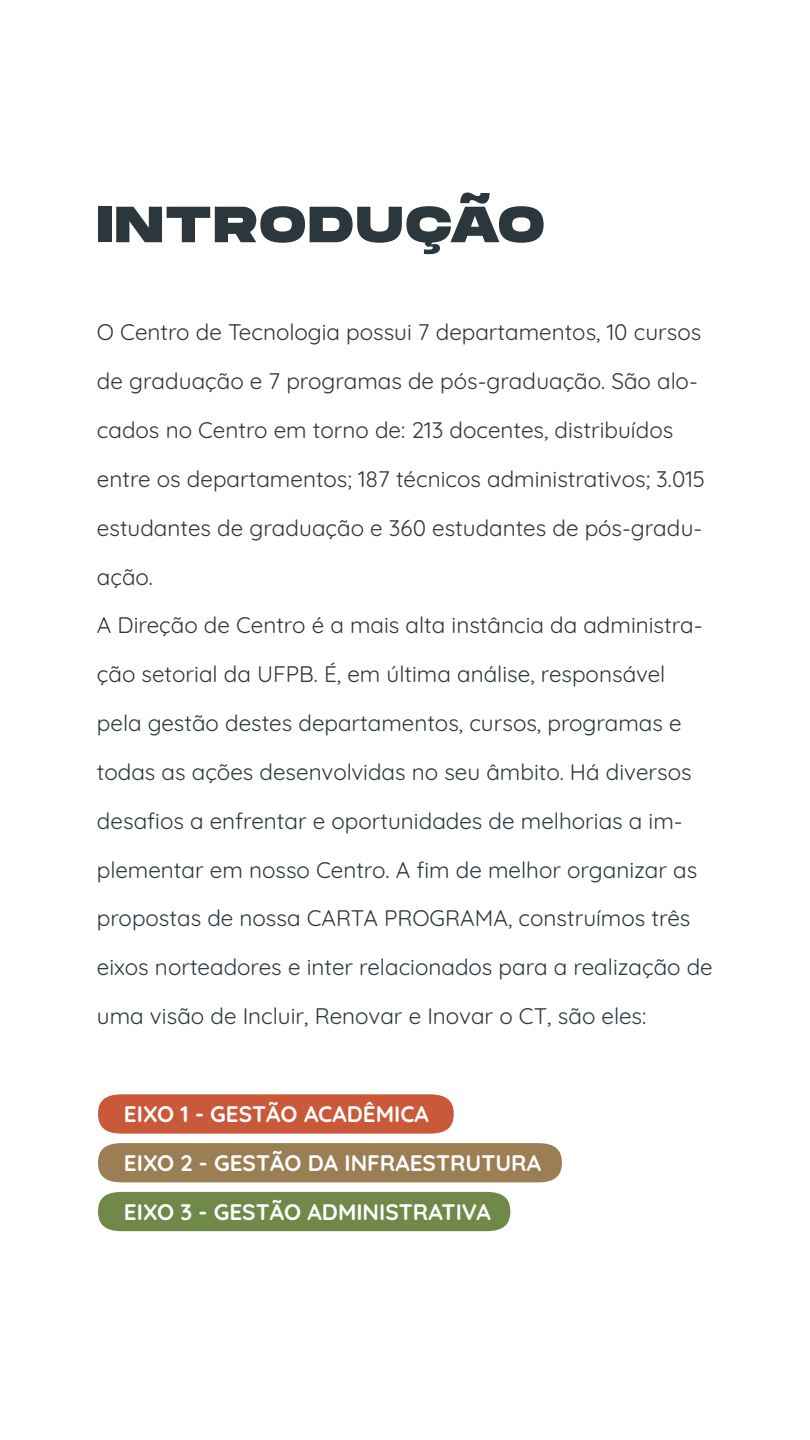
<style>
.page{position:relative;width:810px;height:1440px;background:#fff}
.page>*{position:absolute;margin:0;border:0;box-sizing:border-box;transform-origin:0 0}
.t1{font:800 50.78px "Monument Extended";letter-spacing:.06em;color:#2b373d}
.t2{font:22.5px/48.8px "Quicksand";color:#2b373d}
.t3{font:700 22.5px/48.8px "Quicksand";color:#fff}
</style>
<div class="page">
<svg style="left:98px;top:1094px;width:356px;height:40px;background:#cc5f41"></svg>
<div style="left:98px;top:1143px;width:464px;height:39px;background:#9b7e54"></div>
<div style="left:98px;top:1192px;width:412px;height:39px;background:#708949"></div>
<h1 class="t1" style="left:97px;top:187px;width:449px">INTRODUÇÃO</h1>
<p class="t2" style="left:97px;top:306px;width:617px">O Centro de Tecnologia possui 7 departamentos, 10 cursos de graduação e 7 programas de pós-graduação. São alo&shy;cados no Centro em torno de: 213 docentes, distribuídos entre os departamentos; 187 técnicos administrativos; 3.015 estudantes de graduação e 360 estudantes de pós-gradu&shy;ação.<br>A Direção de Centro é a mais alta instância da administra&shy;ção setorial da UFPB. É, em última análise, responsável pela gestão destes departamentos, cursos, programas e todas as ações desenvolvidas no seu âmbito. Há diversos desafios a enfrentar e oportunidades de melhorias a im&shy;plementar em nosso Centro. A fim de melhor organizar as propostas de nossa CARTA PROGRAMA, construímos três eixos norteadores e inter relacionados para a realização de uma visão de Incluir, Renovar e Inovar o CT, são eles:</p>
<p class="t3" style="left:124px;top:1087px;width:419px">EIXO 1 - GESTÃO ACADÊMICA<br>EIXO 2 - GESTÃO DA INFRAESTRUTURA<br>EIXO 3 - GESTÃO ADMINISTRATIVA</p>
</div>
